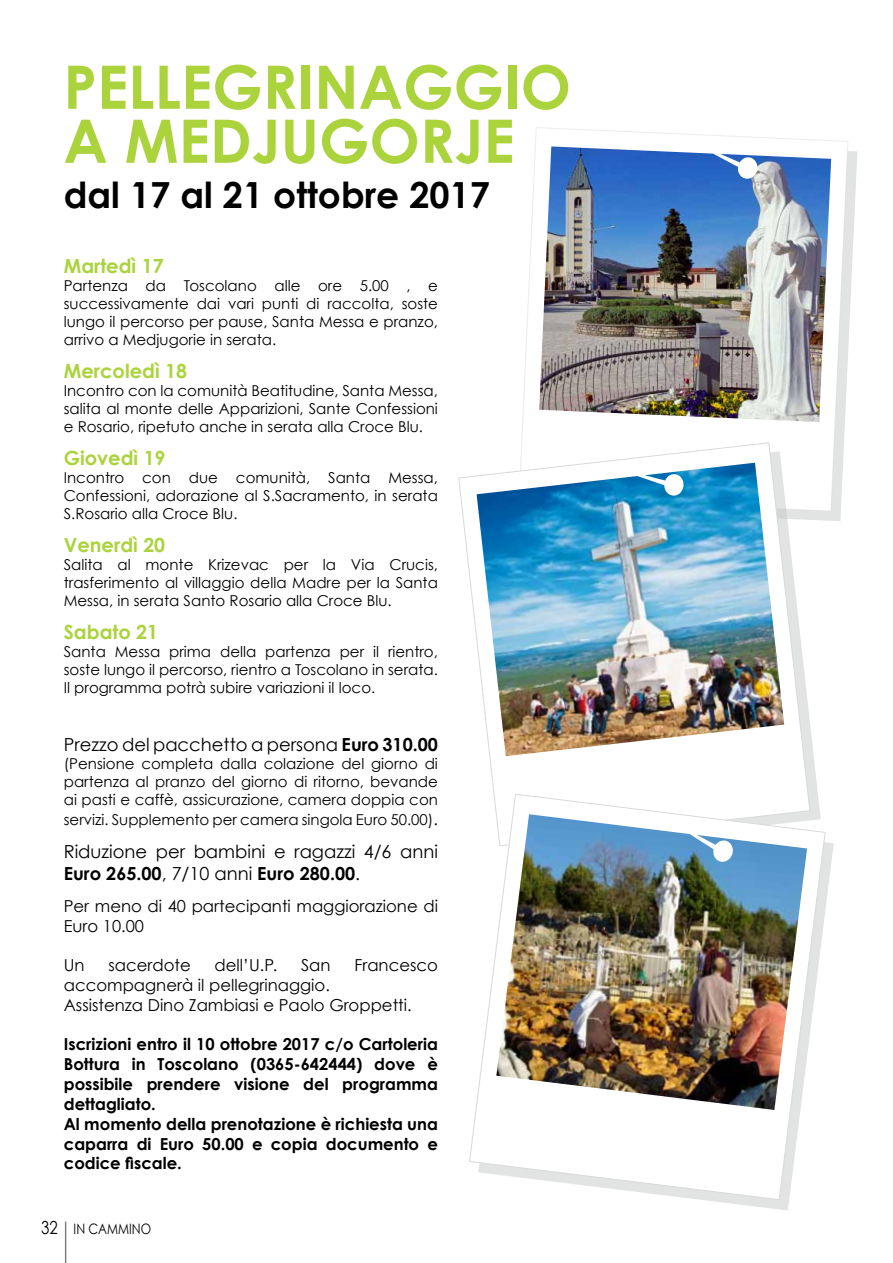
<style>
.page{position:relative;width:893px;height:1263px;background:#fff}
.page>*{position:absolute;margin:0;border:0;box-sizing:border-box;transform-origin:0 0}
.t1{font:700 60px/54px "Century Gothic";color:#aad33c}
.t2{font:700 36px "Century Gothic";color:#000}
.t3{font:700 19.5px "Century Gothic";color:#aad33c}
.t4{font:18px/21.6px "Century Gothic";color:#000}
.t5{font:700 16.5px/19.8px "Century Gothic";color:#000}
.t6{font:16.5px/19.8px "Century Gothic";color:#000}
.t7{font:15px/18px "Century Gothic";color:#000;text-align:justify}
.t8{font:14.4px "Century Gothic";color:#000;scale:.83 1}
.s1{font-weight:700}
.s2{font-size:16.5px}
.s3{font-size:18px}
</style>
<div class="page">
<hr style="left:65px;top:1221px;width:1px;height:42px;background:#000">
<svg style="left:821px;top:151px;width:36px;height:370px"></svg>
<svg style="left:521px;top:127px;width:327px;height:385px"></svg>
<img style="left:539px;top:146px;width:292px;height:276px">
<svg style="left:810px;top:451px;width:11px;height:343px"></svg>
<svg style="left:458px;top:442px;width:352px;height:352px"></svg>
<img style="left:477px;top:463px;width:307px;height:293px">
<svg style="left:705px;top:842px;width:129px;height:368px"></svg>
<svg style="left:469px;top:794px;width:357px;height:406px"></svg>
<img style="left:496px;top:814px;width:311px;height:296px">
<h1 class="t1" style="left:63px;top:59px;width:472px">PELLEGRINAGGIO<br>A MEDJUGORJE</h1>
<h2 class="t2" style="left:64px;top:172px;width:428px">dal 17 al 21 ottobre 2017</h2>
<h3 class="t3" style="left:64px;top:254px;width:101px">Martedì 17</h3>
<p class="t7" style="left:64px;top:277px;width:376px">Partenza da Toscolano alle ore 5.00 , e successivamente dai vari punti di raccolta, soste lungo il percorso per pause, Santa Messa e pranzo, arrivo a Medjugorie in serata.</p>
<h3 class="t3" style="left:64px;top:359px;width:125px">Mercoledì 18</h3>
<p class="t7" style="left:64px;top:382px;width:376px">Incontro con la comunità Beatitudine, Santa Messa, salita al monte delle Apparizioni, Sante Confessioni e Rosario, ripetuto anche in serata alla Croce Blu.</p>
<h3 class="t3" style="left:64px;top:446px;width:103px">Giovedì 19</h3>
<p class="t7" style="left:64px;top:469px;width:376px">Incontro con due comunità, Santa Messa, Confessioni, adorazione al S.Sacramento, in serata S.Rosario alla Croce Blu.</p>
<h3 class="t3" style="left:64px;top:533px;width:103px">Venerdì 20</h3>
<p class="t7" style="left:64px;top:556px;width:376px">Salita al monte Krizevac per la Via Crucis, trasferimento al villaggio della Madre per la Santa Messa, in serata Santo Rosario alla Croce Blu.</p>
<h3 class="t3" style="left:64px;top:620px;width:96px">Sabato 21</h3>
<p class="t7" style="left:64px;top:643px;width:376px">Santa Messa prima della partenza per il rientro, soste lungo il percorso, rientro a Toscolano in serata.<br>Il programma potrà subire variazioni il loco.</p>
<p class="t4" style="left:64px;top:733px;width:376px">Prezzo del pacchetto a persona <span class="s1">Euro 310.00</span></p>
<p class="t7" style="left:64px;top:754px;width:376px">(Pensione completa dalla colazione del giorno di partenza al pranzo del giorno di ritorno, bevande ai pasti e caffè, assicurazione, camera doppia con</p>
<p class="t7" style="left:64px;top:810px;width:376px">servizi. Supplemento per camera singola Euro 50.00)<span class="s2">.</span></p>
<p class="t4" style="left:64px;top:841px;width:376px">Riduzione per bambini e ragazzi 4/6 anni<br><span class="s1">Euro 265.00</span>, 7/10 anni <span class="s1">Euro 280.00</span>.</p>
<p class="t6" style="left:64px;top:896px;width:376px">Per meno di 40 partecipanti maggiorazione di<br>Euro 10.00</p>
<p class="t6" style="left:64px;top:955px;width:22px">Un</p>
<p class="t6" style="left:108px;top:955px;width:84px">sacerdote</p>
<p class="t6" style="left:215px;top:955px;width:64px">dell’U.P.</p>
<p class="t6" style="left:301px;top:955px;width:31px">San</p>
<p class="t6" style="left:354px;top:955px;width:85px">Francesco</p>
<p class="t6" style="left:64px;top:975px;width:349px">accompagnerà il pellegrinaggio.<br>Assistenza Dino Zambiasi e Paolo Groppetti.</p>
<p class="t5" style="left:64px;top:1034px;width:376px">Iscrizioni entro il 10 ottobre 2017 c/o Cartoleria Bottura in Toscolano (0365-642444) dove è possibile prendere visione del programma dettagliato.<br>Al momento della prenotazione è richiesta una caparra di Euro 50.00 e copia documento e codice fiscale.</p>
<p class="t8" style="left:41px;top:1219px;width:81px"><span class="s3">32</span> In Cammino</p>
</div>
